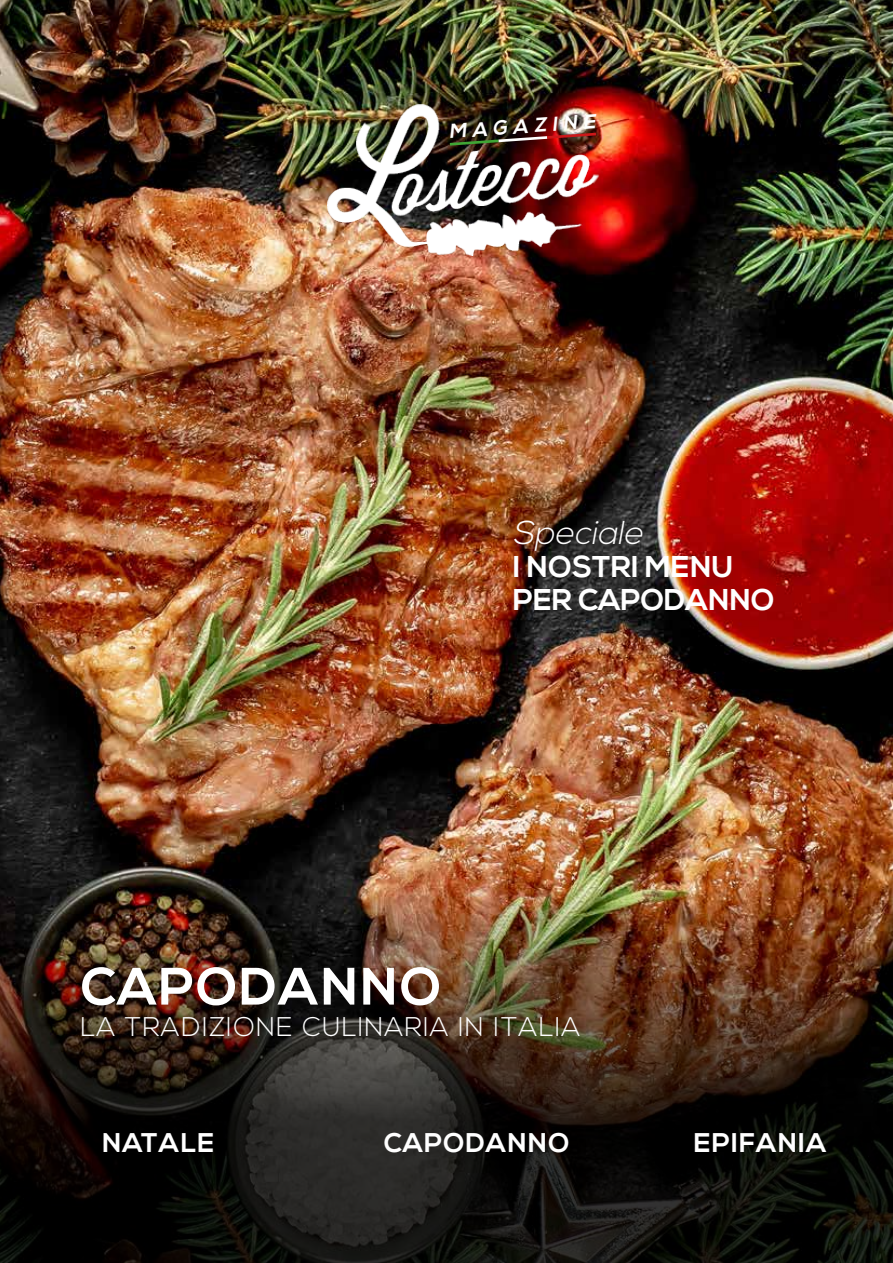
<style>
.page{position:relative;width:893px;height:1263px;background:#fff}
.page>*{position:absolute;margin:0;border:0;box-sizing:border-box;transform-origin:0 0}
.t1{font:700 52.5px "Nexa";letter-spacing:.04em;color:#fff}
.t2{font:italic 300 33px "Nexa";color:#fff}
.t3{font:700 30px/33px "Nexa";color:#fff}
.t4{font:300 27px "Nexa";letter-spacing:.04em;color:#fff}
.t5{font:700 27px "Nexa";letter-spacing:.04em;color:#fff}
.t6{font:italic 700 20.1px "Nexa";color:#fff}
</style>
<div class="page">
<img style="left:0;top:0;width:893px;height:886px">
<img style="left:0;top:886px;width:893px;height:377px">
<img style="left:327px;top:105px;width:272px;height:150px">
<img style="left:450px;top:133px;width:146px;height:13px">
<p class="t6" style="left:448px;top:120px;width:148px;rotate:-4deg">MAGAZINE</p>
<p class="t2" style="left:513px;top:514px;width:139px">Speciale</p>
<p class="t3" style="left:513px;top:551px;width:263px">I NOSTRI MENU<br>PER CAPODANNO</p>
<h1 class="t1" style="left:81px;top:956px;width:362px">CAPODANNO</h1>
<p class="t4" style="left:81px;top:1011px;width:501px">LA TRADIZIONE CULINARIA IN ITALIA</p>
<p class="t4" style="left:26px;top:976px;width:118px">RECORD</p>
<p class="t5" style="left:102px;top:1127px;width:114px">NATALE</p>
<p class="t5" style="left:384px;top:1127px;width:187px">CAPODANNO</p>
<p class="t5" style="left:694px;top:1127px;width:134px">EPIFANIA</p>
</div>
